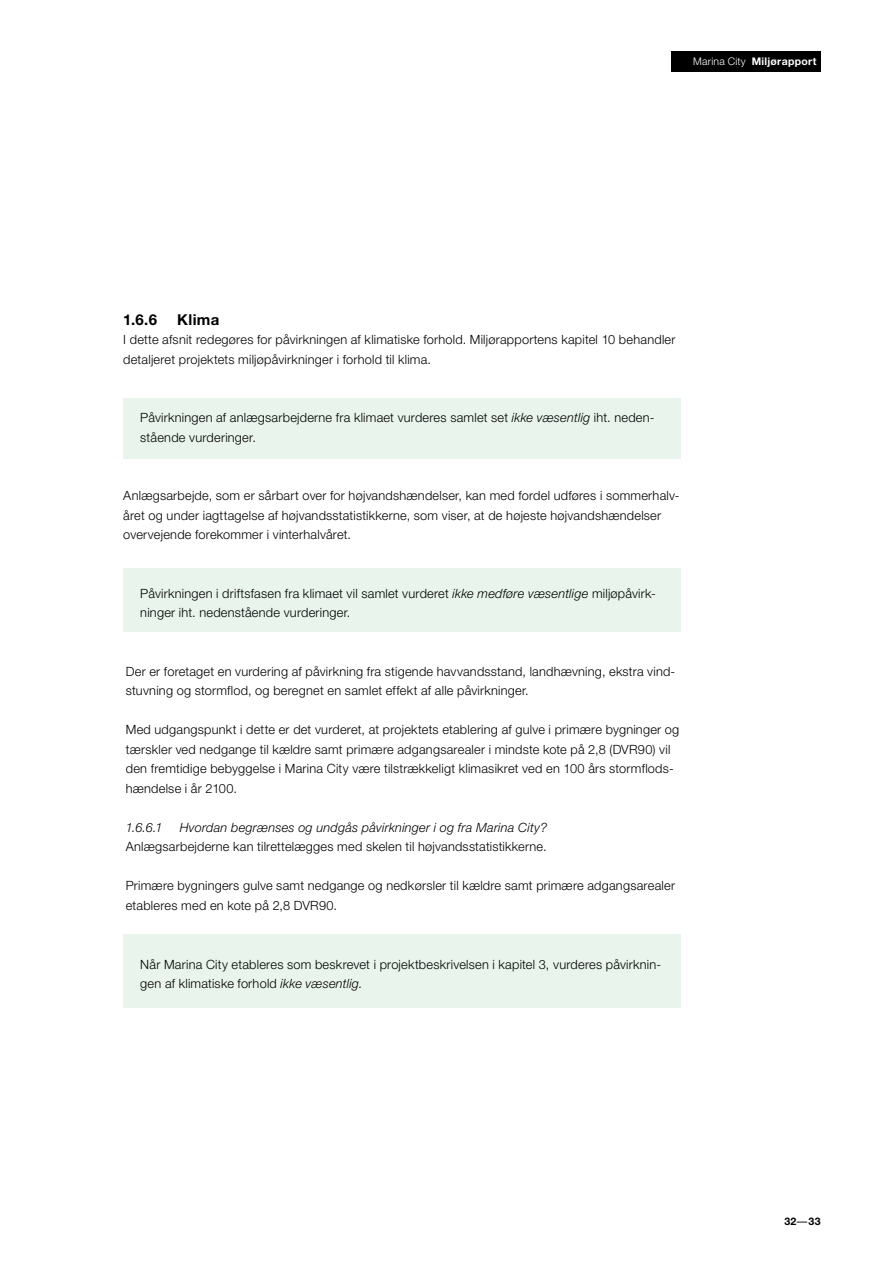
<style>
.page{position:relative;width:893px;height:1263px;background:#fff}
.page>*{position:absolute;margin:0;border:0;box-sizing:border-box;transform-origin:0 0}
.t1{font:700 15px "Helvetica Neue LT Std";letter-spacing:.02em;color:#000}
.t2{font:300 12.75px/19.5px "Helvetica Neue LT Std";letter-spacing:.02em;color:#000}
.t3{font:italic 300 12.75px "Helvetica Neue LT Std";letter-spacing:.02em;color:#000}
.t4{font:700 10.5px "Helvetica Neue LT Std";letter-spacing:.025em;color:#fff}
.t5{font:700 10.5px "Helvetica Neue LT Std";color:#000}
.s1{font-weight:300}
.s2{font-style:italic}
.s3{font-weight:400}
</style>
<div class="page">
<div style="left:672px;top:51px;width:149px;height:20px;background:#000"></div>
<div style="left:124px;top:398px;width:557px;height:61px;background:#e9f4ec"></div>
<div style="left:124px;top:567px;width:557px;height:64px;background:#e9f4ec"></div>
<div style="left:124px;top:933px;width:557px;height:74px;background:#e9f4ec"></div>
<p class="t4" style="left:693px;top:55px;width:125px"><span class="s1">Marina City</span> Miljørapport</p>
<p class="t1" style="left:123px;top:310px;width:35px">1.6.6</p>
<p class="t1" style="left:177px;top:310px;width:43px">Klima</p>
<p class="t2" style="left:123px;top:330px;width:554px">I dette afsnit redegøres for påvirkningen af klimatiske forhold. Miljørapportens kapitel 10 behandler detaljeret projektets miljøpåvirkninger i forhold til klima.</p>
<p class="t2" style="left:140px;top:408px;width:516px">Påvirkningen af anlægsarbejderne fra klimaet vurderes samlet set <span class="s2">ikke væsentlig</span> iht. neden&shy;stående vurderinger.</p>
<p class="t2" style="left:123px;top:486px;width:558px">Anlægsarbejde, som er sårbart over for højvandshændelser, kan med fordel udføres i sommerhalv&shy;året og under iagttagelse af højvandsstatistikkerne, som viser, at de højeste højvandshændelser overvejende forekommer i vinterhalvåret.</p>
<p class="t2" style="left:140px;top:583px;width:517px">Påvirkningen i driftsfasen fra klimaet vil samlet vurderet <span class="s2">ikke medføre væsentlige</span> miljøpåvirk&shy;ninger iht. nedenstående vurderinger.</p>
<p class="t2" style="left:126px;top:661px;width:551px">Der er foretaget en vurdering af påvirkning fra stigende havvandsstand, landhævning, ekstra vind&shy;stuvning og stormflod, og beregnet en samlet effekt af alle påvirkninger.</p>
<p class="t2" style="left:126px;top:720px;width:555px">Med udgangspunkt i dette er det vurderet, at projektets etablering af gulve i primære bygninger og tærskler ved nedgange til kældre samt primære adgangsarealer i mindste kote på 2,8 (DVR90) vil den fremtidige bebyggelse i Marina City være tilstrækkeligt klimasikret ved en 100 års stormflods&shy;hændelse i år 2100.</p>
<p class="t3" style="left:126px;top:820px;width:38px">1.6.6.1</p>
<p class="t3" style="left:180px;top:820px;width:369px">Hvordan begrænses og undgås påvirkninger i og fra Marina City?</p>
<p class="t2" style="left:126px;top:837px;width:422px">Anlægsarbejderne kan tilrettelægges med skelen til højvandsstatistikkerne.</p>
<p class="t2" style="left:126px;top:876px;width:551px">Primære bygningers gulve samt nedgange og nedkørsler til kældre samt primære adgangsarealer etableres med en kote på 2,8 DVR90.</p>
<p class="t2" style="left:140px;top:954px;width:522px">Når Marina City etableres som beskrevet i projektbeskrivelsen i kapitel 3, vurderes påvirknin&shy;gen af klimatiske forhold <span class="s2">ikke væsentlig.</span></p>
<p class="t5" style="left:784px;top:1214px;width:38px">32<span class="s3">–</span>33</p>
</div>
